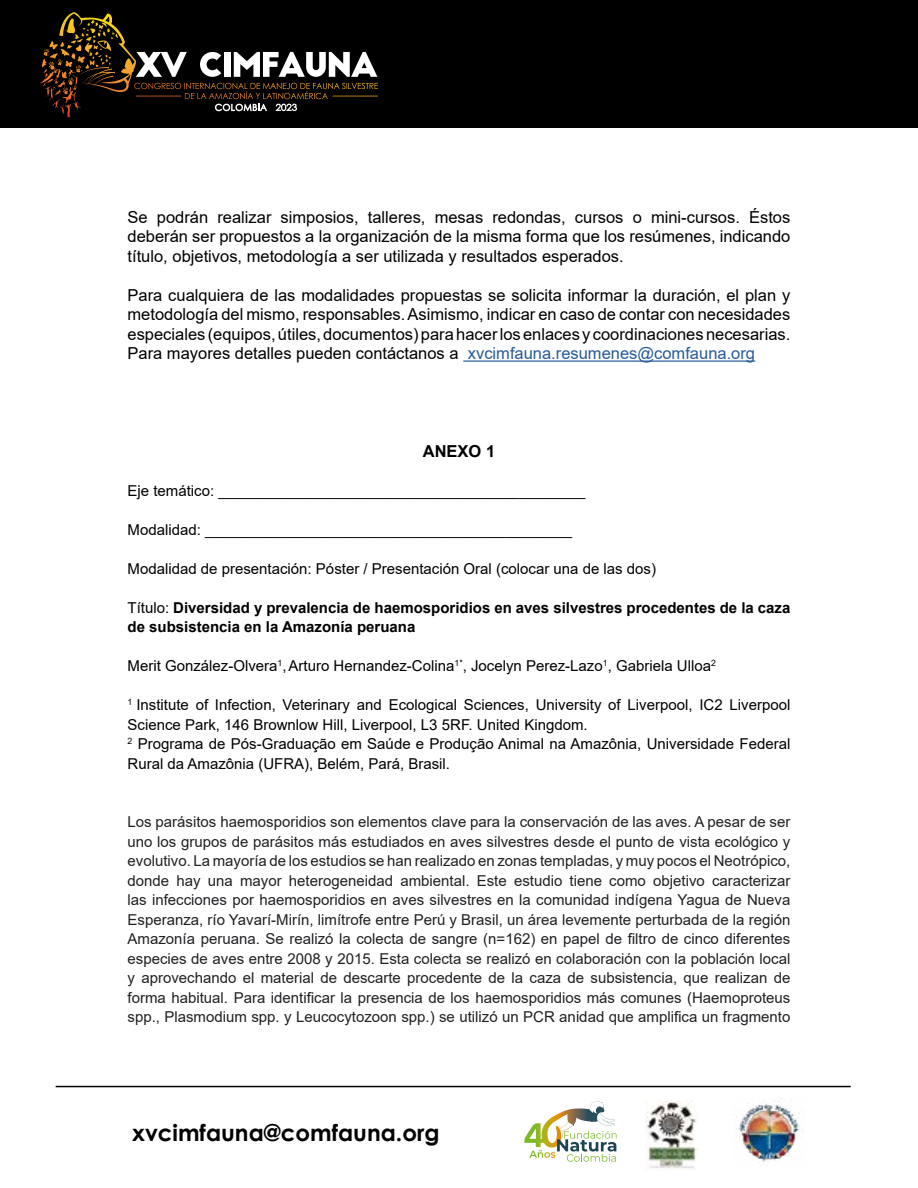
<style>
.page{position:relative;width:918px;height:1188px;background:#fff}
.page>*{position:absolute;margin:0;border:0;box-sizing:border-box;transform-origin:0 0}
.t1{font:700 22.95px "Century Gothic";color:#000}
.t2{font:16.5px/19.5px "Arial";color:#000;text-align:justify}
.t3{font:700 16.5px "Arial";color:#000}
.t4{font:15px/19.5px "Arial";color:#202124;text-align:justify}
.t5{font:15px/19.5px "Arial";color:#000}
.t6{font:700 15px/19.5px "Arial";color:#000}
.s1{color:#275b9b}
.s2{font-weight:400}
</style>
<div class="page">
<div style="left:0;top:0;width:918px;height:128px;background:#000"></div>
<svg style="left:41px;top:12px;width:337px;height:106px"></svg>
<img style="left:645px;top:1100px;width:54px;height:71px">
<img style="left:738px;top:1098px;width:62px;height:68px">
<svg style="left:524px;top:1101px;width:93px;height:61px"></svg>
<hr style="left:56px;top:1086px;width:795px;height:1px;background:#000">
<hr style="left:463px;top:360px;width:292px;height:2px;background:#275b9b">
<p class="t2" style="left:128px;top:207px;width:664px">Se podrán realizar simposios, talleres, mesas redondas, cursos o mini-cursos. Éstos deberán ser propuestos a la organización de la misma forma que los resúmenes, indicando título, objetivos, metodología a ser utilizada y resultados esperados.</p>
<p class="t2" style="left:128px;top:285px;width:664px">Para cualquiera de las modalidades propuestas se solicita informar la duración, el plan y metodología del mismo, responsables. Asimismo, indicar en caso de contar con necesidades especiales (equipos, útiles, documentos) para hacer los enlaces y coordinaciones necesarias.<br>Para mayores detalles pueden contáctanos a <span class="s1">xvcimfauna.resumenes@comfauna.org</span></p>
<p class="t3" style="left:423px;top:439px;width:74px">ANEXO 1</p>
<p class="t5" style="left:128px;top:481px;width:459px">Eje temático: ____________________________________________</p>
<p class="t5" style="left:128px;top:520px;width:446px">Modalidad: ____________________________________________</p>
<p class="t5" style="left:128px;top:559px;width:530px">Modalidad de presentación: Póster / Presentación Oral (colocar una de las dos)</p>
<p class="t6" style="left:128px;top:598px;width:664px"><span class="s2">Título:</span> Diversidad y prevalencia de haemosporidios en aves silvestres procedentes de la caza de subsistencia en la Amazonía peruana</p>
<p class="t5" style="left:128px;top:656px;width:590px">Merit González-Olvera<sup>1</sup>,Arturo Hernandez-Colina<sup>1*</sup>, Jocelyn Perez-Lazo<sup>1</sup>, Gabriela Ulloa<sup>2</sup></p>
<p class="t5" style="left:128px;top:695px;width:664px"><sup>1</sup> Institute of Infection, Veterinary and Ecological Sciences, University of Liverpool, IC2 Liverpool Science Park, 146 Brownlow Hill, Liverpool, L3 5RF. United Kingdom.<br><sup>2</sup> Programa de Pós-Graduação em Saúde e Produção Animal na Amazônia, Universidade Federal Rural da Amazônia (UFRA), Belém, Pará, Brasil.</p>
<p class="t4" style="left:128px;top:812px;width:664px">Los parásitos haemosporidios son elementos clave para la conservación de las aves. A pesar de ser uno los grupos de parásitos más estudiados en aves silvestres desde el punto de vista ecológico y evolutivo. La mayoría de los estudios se han realizado en zonas templadas, y muy pocos el Neotrópico, donde hay una mayor heterogeneidad ambiental. Este estudio tiene como objetivo caracterizar las infecciones por haemosporidios en aves silvestres en la comunidad indígena Yagua de Nueva Esperanza, río Yavarí-Mirín, limítrofe entre Perú y Brasil, un área levemente perturbada de la región Amazonía peruana. Se realizó la colecta de sangre (n=162) en papel de filtro de cinco diferentes especies de aves entre 2008 y 2015. Esta colecta se realizó en colaboración con la población local y aprovechando el material de descarte procedente de la caza de subsistencia, que realizan de forma habitual. Para identificar la presencia de los haemosporidios más comunes (Haemoproteus spp., Plasmodium spp. y Leucocytozoon spp.) se utilizó un PCR anidad que amplifica un fragmento</p>
<h1 class="t1" style="left:132px;top:1115px;width:309px">xvcimfauna@comfauna.org</h1>
</div>
